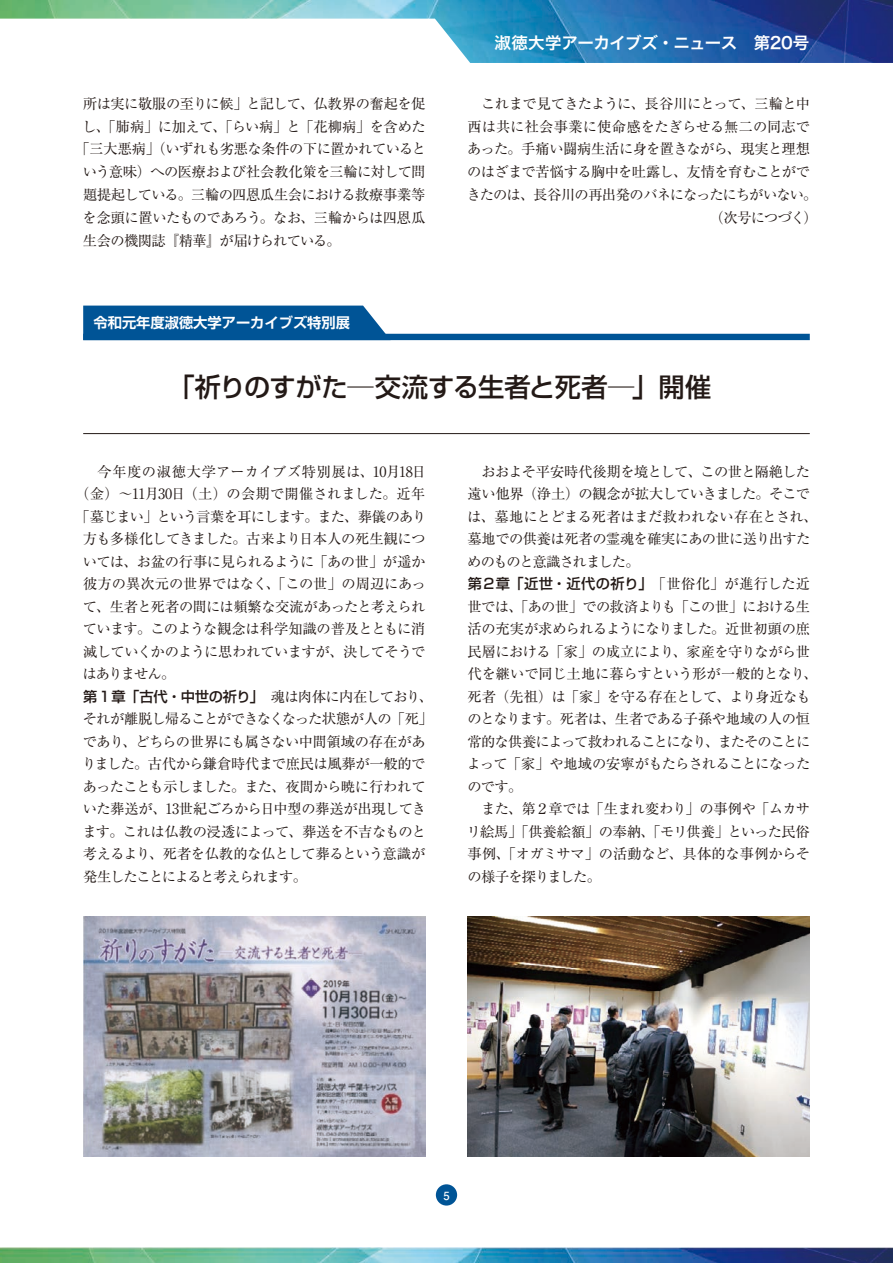
<style>
.page{position:relative;width:893px;height:1263px;background:#fff}
.page>*{position:absolute;margin:0;border:0;box-sizing:border-box;transform-origin:0 0}
.t1{font:500 26.25px "Shin Go Pro";letter-spacing:-.015em;color:#231916}
.t2{font:16.5px "Hira Kaku Pro W6";letter-spacing:-.02em;color:#fff}
.t3{font:14.25px/22.5px "Ryumin Pro";letter-spacing:-.035em;color:#231916}
.t4{font:14.25px "Ryumin Pro";letter-spacing:-.06em;color:#231916}
.t5{font:14.25px "Ryumin Pro";letter-spacing:-.005em;color:#231916}
.t6{font:14.25px "Ryumin Pro";letter-spacing:-.015em;color:#231916}
.t7{font:500 14.25px "Shin Go Pro";letter-spacing:-.005em;color:#231916}
.t8{font:14.25px "Ryumin Pro";letter-spacing:.025em;color:#231916}
.t9{font:500 14.25px "Shin Go Pro";letter-spacing:.025em;color:#231916}
.t10{font:14.25px "Ryumin Pro";color:#231916}
.t11{font:700 14.25px "Shin Go Pro De";color:#fff}
.t12{font:700 11.25px "Futo Go B101 Pro";color:#fff}
.s1{font-family:"Ryumin Pro";font-weight:400}
</style>
<div class="page">
<div style="left:436px;top:1184px;width:21px;height:21px;background:#005496;border-radius:50%"></div>
<img style="left:1px;top:0;width:892px;height:63px">
<img style="left:1px;top:1247px;width:892px;height:16px">
<svg style="left:0;top:0;width:1px;height:19px"></svg>
<svg style="left:0;top:1247px;width:1px;height:16px"></svg>
<hr style="left:83px;top:433px;width:727px;height:1px;background:#231916">
<div style="left:83px;top:306px;width:308px;height:28px;background:#005496"></div>
<div style="left:83px;top:334px;width:727px;height:6px;background:#005496"></div>
<img style="left:83px;top:917px;width:342px;height:240px">
<img style="left:468px;top:917px;width:342px;height:240px">
<p class="t3" style="left:83px;top:91px;width:344px">所は実に敬服の至りに候」と記して、仏教界の奮起を促</p>
<p class="t6" style="left:82px;top:115px;width:345px">し、「肺病」に加えて、「らい病」と「花柳病」を含めた</p>
<p class="t3" style="left:76px;top:137px;width:352px">「三大悪病」（いずれも劣悪な条件の下に置かれていると</p>
<p class="t3" style="left:83px;top:160px;width:344px">いう意味）への医療および社会教化策を三輪に対して問</p>
<p class="t3" style="left:83px;top:182px;width:344px">題提起している。三輪の四恩瓜生会における救療事業等</p>
<p class="t3" style="left:82px;top:205px;width:344px">を念頭に置いたものであろう。なお、三輪からは四恩瓜</p>
<p class="t3" style="left:83px;top:228px;width:259px">生会の機関誌『精華』が届けられている。</p>
<p class="t11" style="left:94px;top:311px;width:258px">令和元年度淑徳大学アーカイブズ特別展</p>
<p class="t2" style="left:494px;top:28px;width:316px">淑徳大学アーカイブズ・ニュース　第20号</p>
<p class="t3" style="left:481px;top:91px;width:330px">これまで見てきたように、長谷川にとって、三輪と中</p>
<p class="t10" style="left:468px;top:115px;width:344px">西は共に社会事業に使命感をたぎらせる無二の同志で</p>
<p class="t3" style="left:467px;top:137px;width:344px">あった。手痛い闘病生活に身を置きながら、現実と理想</p>
<p class="t3" style="left:467px;top:160px;width:344px">のはざまで苦悩する胸中を吐露し、友情を育むことがで</p>
<p class="t4" style="left:467px;top:184px;width:352px">きたのは、長谷川の再出発のバネになったにちがいない。</p>
<p class="t3" style="left:710px;top:205px;width:110px">（次号につづく）</p>
<h1 class="t1" style="left:168px;top:366px;width:544px">「祈りのすがた─交流する生者と死者─」開催</h1>
<p class="t8" style="left:97px;top:460px;width:330px">今年度の淑徳大学アーカイブズ特別展は、10月18日</p>
<p class="t5" style="left:75px;top:483px;width:352px">（金）～11月30日（土）の会期で開催されました。近年</p>
<p class="t4" style="left:76px;top:505px;width:352px">「墓じまい」という言葉を耳にします。また、葬儀のあり</p>
<p class="t3" style="left:83px;top:527px;width:344px">方も多様化してきました。古来より日本人の死生観につ</p>
<p class="t3" style="left:83px;top:549px;width:344px">いては、お盆の行事に見られるように「あの世」が遥か</p>
<p class="t5" style="left:83px;top:573px;width:344px">彼方の異次元の世界ではなく、「この世」の周辺にあっ</p>
<p class="t3" style="left:83px;top:594px;width:344px">て、生者と死者の間には頻繁な交流があったと考えられ</p>
<p class="t3" style="left:83px;top:617px;width:344px">ています。このような観念は科学知識の普及とともに消</p>
<p class="t3" style="left:83px;top:639px;width:344px">滅していくかのように思われていますが、決してそうで</p>
<p class="t3" style="left:83px;top:662px;width:94px">はありません。</p>
<p class="t7" style="left:83px;top:685px;width:352px">第１章「古代・中世の祈り」<span class="s1">　魂は肉体に内在しており、</span></p>
<p class="t3" style="left:82px;top:707px;width:352px">それが離脱し帰ることができなくなった状態が人の「死」であり、どちらの世界にも属さない中間領域の存在がありました。古代から鎌倉時代まで庶民は風葬が一般的であったことも示しました。また、夜間から暁に行われていた葬送が、13世紀ごろから日中型の葬送が出現してきます。これは仏教の浸透によって、葬送を不吉なものと考えるより、死者を仏教的な仏として葬るという意識が発生したことによると考えられます。</p>
<p class="t3" style="left:467px;top:459px;width:352px;text-indent:14px">おおよそ平安時代後期を境として、この世と隔絶した遠い他界（浄土）の観念が拡大していきました。そこでは、墓地にとどまる死者はまだ救われない存在とされ、墓地での供養は死者の霊魂を確実にあの世に送り出すためのものと意識されました。</p>
<p class="t9" style="left:468px;top:572px;width:344px">第２章「近世・近代の祈り」<span class="s1">　「世俗化」が進行した近</span></p>
<p class="t3" style="left:467px;top:594px;width:352px">世では、「あの世」での救済よりも「この世」における生活の充実が求められるようになりました。近世初頭の庶民層における「家」の成立により、家産を守りながら世代を継いで同じ土地に暮らすという形が一般的となり、死者（先祖）は「家」を守る存在として、より身近なものとなります。死者は、生者である子孫や地域の人の恒常的な供養によって救われることになり、またそのことによって「家」や地域の安寧がもたらされることになったのです。</p>
<p class="t3" style="left:467px;top:797px;width:345px;text-align:justify;text-indent:14px">また、第２章では「生まれ変わり」の事例や「ムカサリ絵馬」「供養絵額」の奉納、「モリ供養」といった民俗事例、「オガミサマ」の活動など、具体的な事例からその様子を探りました。</p>
<p class="t12" style="left:443px;top:1186px;width:8px">5</p>
</div>
